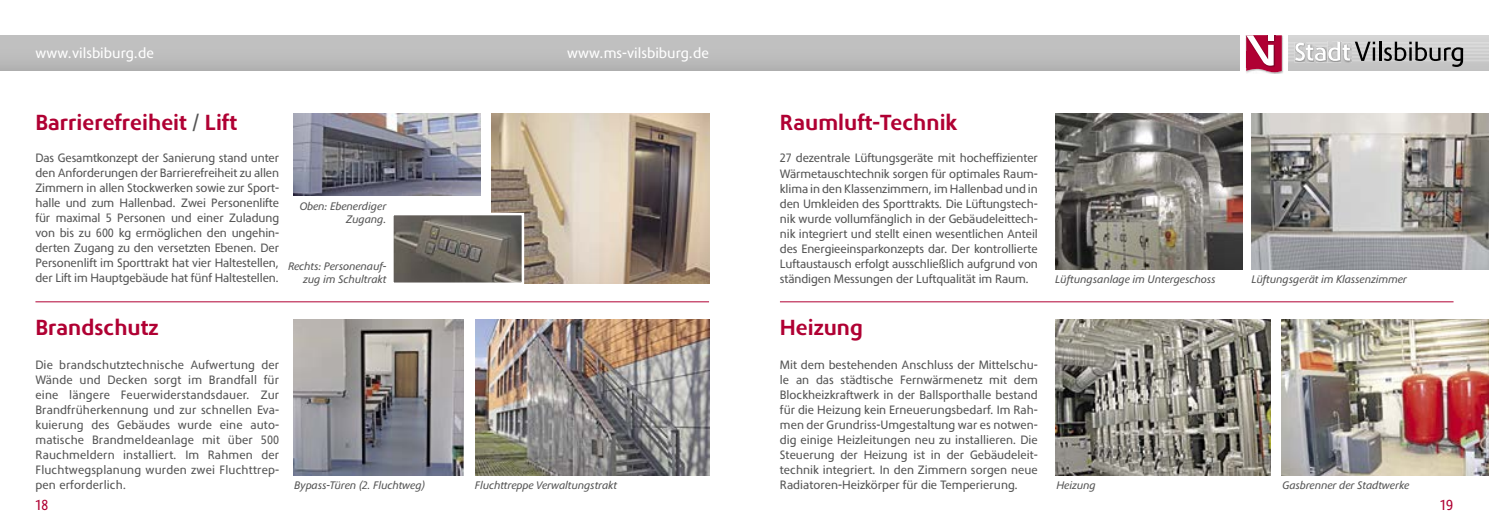
<style>
.page{position:relative;width:1489px;height:525px;background:#fff}
.page>*{position:absolute;margin:0;border:0;box-sizing:border-box;transform-origin:0 0}
.t1{font:700 22.5px "Phoenica";color:#b00033}
.t2{font:15px "Phoenica";color:#fff}
.t3{font:15px "Phoenica";color:#b00033}
.t4{font:12.5px/15px "Phoenica";letter-spacing:-.01em;color:#555;text-align:justify}
.t5{font:italic 11.25px/12.5px "Phoenica";letter-spacing:-.01em;color:#555;text-align:right}
.s1{font-weight:400;color:#555}
</style>
<div class="page">
<img style="left:1251px;top:113px;width:237px;height:156px">
<img style="left:1055px;top:113px;width:187px;height:156px">
<img style="left:1281px;top:319px;width:207px;height:156px">
<img style="left:1055px;top:319px;width:215px;height:156px">
<hr style="left:780px;top:301px;width:673px;height:1px;background:#b00033">
<img style="left:491px;top:113px;width:218px;height:170px">
<img style="left:475px;top:319px;width:234px;height:156px">
<img style="left:294px;top:319px;width:170px;height:156px">
<hr style="left:35px;top:301px;width:674px;height:1px;background:#b00033">
<img style="left:394px;top:216px;width:127px;height:66px">
<div style="left:391px;top:213px;width:133px;height:72px;border:2px solid #fff"></div>
<img style="left:293px;top:113px;width:187px;height:82px">
<div style="left:0;top:35px;width:744px;height:36px;background:#bfbfbf"></div>
<div style="left:744px;top:35px;width:495px;height:36px;background:#bfbfbf"></div>
<hr style="left:1287px;top:35px;width:201px;height:2px;background:#d6d6d6">
<hr style="left:1287px;top:37px;width:201px;height:1px;background:#d5d5d5">
<hr style="left:1287px;top:38px;width:201px;height:2px;background:#d4d4d4">
<hr style="left:1287px;top:40px;width:201px;height:1px;background:#d3d3d3">
<hr style="left:1287px;top:67px;width:201px;height:2px;background:#c3c3c3">
<hr style="left:1287px;top:69px;width:201px;height:1px;background:#c2c2c2">
<hr style="left:1287px;top:70px;width:201px;height:1px;background:#c1c1c1">
<svg style="left:1288px;top:41px;width:200px;height:26px;background:#b4b4b4"></svg>
<img style="left:1246px;top:35px;width:37px;height:39px">
<svg style="left:1245px;top:35px;width:36px;height:37px"></svg>
<p class="t2" style="left:35px;top:45px;width:120px">www.vilsbiburg.de</p>
<p class="t2" style="left:567px;top:45px;width:143px">www.ms-vilsbiburg.de</p>
<h1 class="t1" style="left:35px;top:109px;width:203px">Barrierefreiheit <span class="s1">/</span> Lift</h1>
<p class="t4" style="left:35px;top:151px;width:245px">Das Gesamtkonzept der Sanierung stand unter den Anforderungen der Barrierefreiheit zu allen Zimmern in allen Stockwerken sowie zur Sport&shy;halle und zum Hallenbad. Zwei Personenlifte für maximal 5 Personen und einer Zuladung von bis zu 600 kg ermöglichen den ungehin&shy;derten Zugang zu den versetzten Ebenen. Der Personenlift im Sporttrakt hat vier Haltestellen, der Lift im Hauptgebäude hat fünf Haltestellen.</p>
<h1 class="t1" style="left:35px;top:315px;width:125px">Brandschutz</h1>
<p class="t4" style="left:35px;top:357px;width:245px">Die brandschutztechnische Aufwertung der Wände und Decken sorgt im Brandfall für eine längere Feuerwiderstandsdauer. Zur Brandfrüherkennung und zur schnellen Eva&shy;kuierung des Gebäudes wurde eine auto&shy;matische Brandmeldeanlage mit über 500<br>Rauchmeldern installiert. Im Rahmen der Fluchtwegsplanung wurden zwei Fluchttrep&shy;pen erforderlich.</p>
<p class="t3" style="left:35px;top:496px;width:15px">18</p>
<p class="t3" style="left:1440px;top:496px;width:15px">19</p>
<h1 class="t1" style="left:780px;top:109px;width:179px">Raumluft-Technik</h1>
<p class="t4" style="left:780px;top:151px;width:259px">27 dezentrale Lüftungsgeräte mit hocheffizienter Wärmetauschtechnik sorgen für optimales Raum&shy;klima in den Klassenzimmern, im Hallenbad und in den Umkleiden des Sporttrakts. Die Lüftungstech&shy;nik wurde vollumfänglich in der Gebäudeleittech&shy;nik integriert und stellt einen wesentlichen Anteil des Energieeinsparkonzepts dar. Der kontrollierte Luftaustausch erfolgt ausschließlich aufgrund von ständigen Messungen der Luftqualität im Raum.</p>
<h1 class="t1" style="left:780px;top:315px;width:85px">Heizung</h1>
<p class="t4" style="left:780px;top:357px;width:259px">Mit dem bestehenden Anschluss der Mittelschu&shy;le an das städtische Fernwärmenetz mit dem Blockheizkraftwerk in der Ballsporthalle bestand für die Heizung kein Erneuerungsbedarf. Im Rah&shy;men der Grundriss-Umgestaltung war es notwen&shy;dig einige Heizleitungen neu zu installieren. Die Steuerung der Heizung ist in der Gebäudeleit&shy;technik integriert. In den Zimmern sorgen neue Radiatoren-Heizkörper für die Temperierung.</p>
<p class="t5" style="left:300px;top:200px;width:88px">Oben: Ebenerdiger<br>Zugang.</p>
<p class="t5" style="left:288px;top:260px;width:100px">Rechts: Personenauf&shy;zug im Schultrakt</p>
<p class="t5" style="left:1055px;top:273px;width:162px">Lüftungsanlage im Untergeschoss</p>
<p class="t5" style="left:1251px;top:273px;width:157px">Lüftungsgerät im Klassenzimmer</p>
<p class="t5" style="left:294px;top:478px;width:132px">Bypass-Türen (2. Fluchtweg)</p>
<p class="t5" style="left:475px;top:478px;width:144px">Fluchttreppe Verwaltungstrakt</p>
<p class="t5" style="left:1056px;top:478px;width:41px">Heizung</p>
<p class="t5" style="left:1282px;top:478px;width:128px">Gasbrenner der Stadtwerke</p>
</div>
